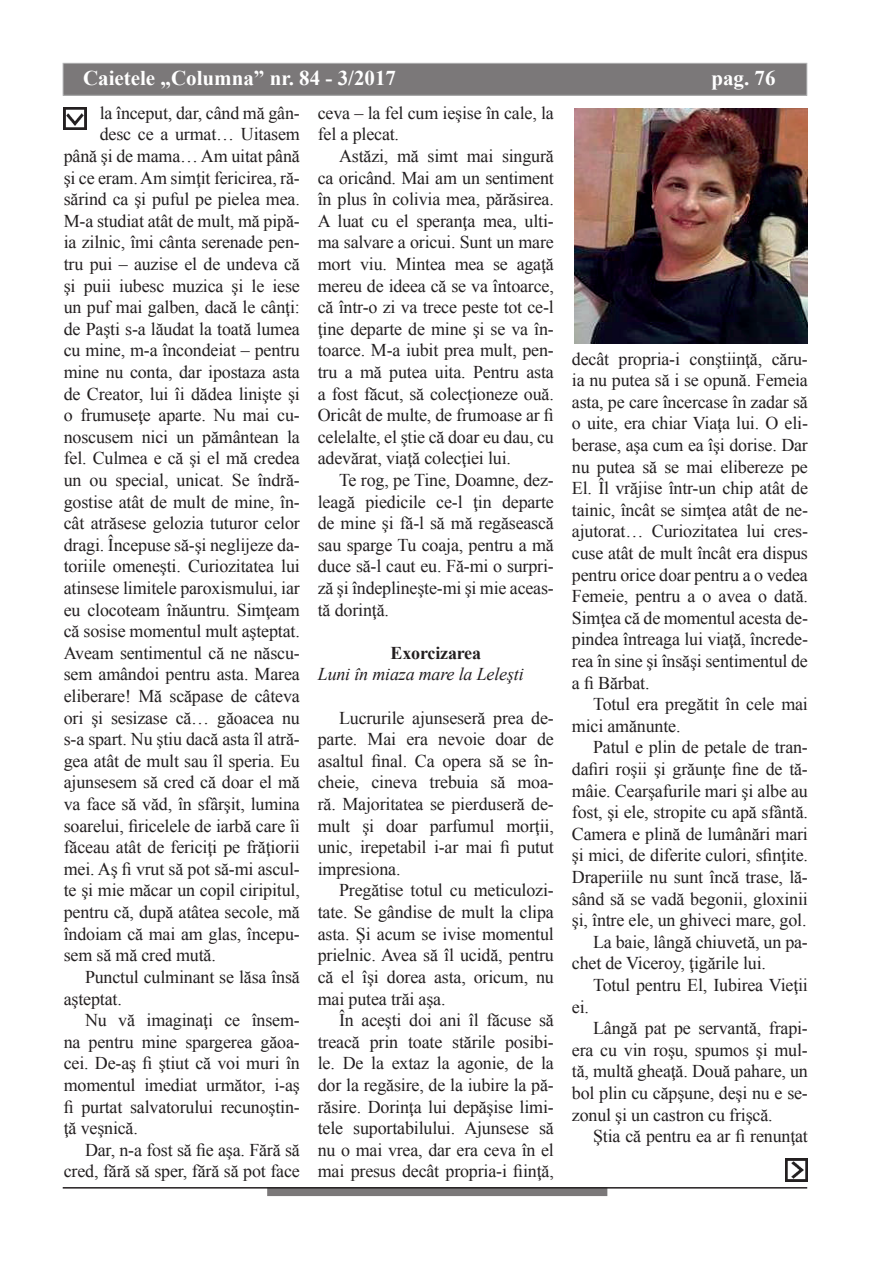
<style>
.page{position:relative;width:893px;height:1263px;background:#fff}
.page>*{position:absolute;margin:0;border:0;box-sizing:border-box;transform-origin:0 0}
.t1{font:700 21px "Times New Roman";color:#fff}
.t2{font:18px/21.6px "Times New Roman";letter-spacing:-.01em;color:#231f20;text-align:justify}
.t3{font:italic 18px "Times New Roman";letter-spacing:-.01em;color:#231f20}
.t4{font:700 18px "Times New Roman";letter-spacing:-.01em;color:#231f20}
</style>
<div class="page">
<div style="left:63px;top:63px;width:744px;height:32px;background:#7b7879"></div>
<div style="left:63px;top:63px;width:744px;height:33px;border:1px solid #808285"></div>
<hr style="left:63px;top:1187px;width:744px;height:1px;background:#231f20">
<svg style="left:267px;top:1188px;width:340px;height:8px;background:#747172"></svg>
<img style="left:786px;top:1158px;width:21px;height:23px">
<img style="left:64px;top:108px;width:23px;height:22px">
<img style="left:574px;top:109px;width:234px;height:235px">
<p class="t1" style="left:83px;top:63px;width:315px">Caietele „Columna” nr. 84 - 3/2017</p>
<p class="t1" style="left:711px;top:63px;width:66px">pag. 76</p>
<p class="t2" style="left:100px;top:102px;width:202px">la început, dar, când mă gân-</p>
<p class="t2" style="left:100px;top:123px;width:202px">desc ce a urmat… Uitasem</p>
<p class="t2" style="left:64px;top:145px;width:238px">până şi de mama… Am uitat până</p>
<p class="t2" style="left:64px;top:166px;width:238px">şi ce eram. Am simţit fericirea, ră-</p>
<p class="t2" style="left:64px;top:188px;width:238px">sărind ca şi puful pe pielea mea.</p>
<p class="t2" style="left:64px;top:210px;width:238px">M-a studiat atât de mult, mă pipă-</p>
<p class="t2" style="left:64px;top:231px;width:238px">ia zilnic, îmi cânta serenade pen-</p>
<p class="t2" style="left:64px;top:253px;width:238px">tru pui – auzise el de undeva că</p>
<p class="t2" style="left:64px;top:274px;width:238px">şi puii iubesc muzica şi le iese</p>
<p class="t2" style="left:64px;top:296px;width:238px">un puf mai galben, dacă le cânţi:</p>
<p class="t2" style="left:64px;top:318px;width:238px">de Paşti s-a lăudat la toată lumea</p>
<p class="t2" style="left:64px;top:339px;width:238px">cu mine, m-a încondeiat – pentru</p>
<p class="t2" style="left:64px;top:361px;width:238px">mine nu conta, dar ipostaza asta</p>
<p class="t2" style="left:64px;top:382px;width:238px">de Creator, lui îi dădea linişte şi</p>
<p class="t2" style="left:64px;top:404px;width:238px">o frumuseţe aparte. Nu mai cu-</p>
<p class="t2" style="left:64px;top:426px;width:238px">noscusem nici un pământean la</p>
<p class="t2" style="left:64px;top:447px;width:238px">fel. Culmea e că şi el mă credea</p>
<p class="t2" style="left:64px;top:469px;width:238px">un ou special, unicat. Se îndră-</p>
<p class="t2" style="left:64px;top:490px;width:238px">gostise atât de mult de mine, în-</p>
<p class="t2" style="left:64px;top:512px;width:238px">cât atrăsese gelozia tuturor celor</p>
<p class="t2" style="left:64px;top:534px;width:238px">dragi. Începuse să-şi neglijeze da-</p>
<p class="t2" style="left:64px;top:555px;width:238px">toriile omeneşti. Curiozitatea lui</p>
<p class="t2" style="left:64px;top:577px;width:238px">atinsese limitele paroxismului, iar</p>
<p class="t2" style="left:64px;top:598px;width:238px">eu clocoteam înăuntru. Simţeam</p>
<p class="t2" style="left:64px;top:620px;width:238px">că sosise momentul mult aşteptat.</p>
<p class="t2" style="left:64px;top:642px;width:238px">Aveam sentimentul că ne născu-</p>
<p class="t2" style="left:64px;top:663px;width:238px">sem amândoi pentru asta. Marea</p>
<p class="t2" style="left:64px;top:685px;width:238px">eliberare! Mă scăpase de câteva</p>
<p class="t2" style="left:64px;top:706px;width:238px">ori şi sesizase că… găoacea nu</p>
<p class="t2" style="left:64px;top:728px;width:238px">s-a spart. Nu ştiu dacă asta îl atră-</p>
<p class="t2" style="left:64px;top:750px;width:238px">gea atât de mult sau îl speria. Eu</p>
<p class="t2" style="left:64px;top:771px;width:238px">ajunsesem să cred că doar el mă</p>
<p class="t2" style="left:64px;top:793px;width:238px">va face să văd, în sfârşit, lumina</p>
<p class="t2" style="left:64px;top:814px;width:238px">soarelui, firicelele de iarbă care îi</p>
<p class="t2" style="left:64px;top:836px;width:238px">făceau atât de fericiţi pe frăţiorii</p>
<p class="t2" style="left:64px;top:858px;width:238px">mei. Aş fi vrut să pot să-mi ascul-</p>
<p class="t2" style="left:64px;top:879px;width:238px">te şi mie măcar un copil ciripitul,</p>
<p class="t2" style="left:64px;top:901px;width:238px">pentru că, după atâtea secole, mă</p>
<p class="t2" style="left:64px;top:922px;width:238px">îndoiam că mai am glas, începu-</p>
<p class="t2" style="left:64px;top:944px;width:154px">sem să mă cred mută.</p>
<p class="t2" style="left:85px;top:966px;width:216px">Punctul culminant se lăsa însă</p>
<p class="t2" style="left:64px;top:987px;width:60px">aşteptat.</p>
<p class="t2" style="left:85px;top:1009px;width:216px">Nu vă imaginaţi ce însem-</p>
<p class="t2" style="left:64px;top:1030px;width:238px">na pentru mine spargerea găoa-</p>
<p class="t2" style="left:64px;top:1052px;width:238px">cei. De-aş fi ştiut că voi muri în</p>
<p class="t2" style="left:64px;top:1074px;width:238px">momentul imediat următor, i-aş</p>
<p class="t2" style="left:64px;top:1095px;width:238px">fi purtat salvatorului recunoştin-</p>
<p class="t2" style="left:64px;top:1117px;width:76px">ţă veşnică.</p>
<p class="t2" style="left:85px;top:1138px;width:216px">Dar, n-a fost să fie aşa. Fără să</p>
<p class="t2" style="left:64px;top:1160px;width:238px">cred, fără să sper, fără să pot face</p>
<p class="t2" style="left:318px;top:102px;width:238px">ceva – la fel cum ieşise în cale, la fel a plecat.</p>
<p class="t2" style="left:318px;top:145px;width:238px;text-indent:21px">Astăzi, mă simt mai singură ca oricând. Mai am un sentiment în plus în colivia mea, părăsirea.<br>A luat cu el speranţa mea, ulti&shy;ma salvare a oricui. Sunt un mare mort viu. Mintea mea se agaţă mereu de ideea că se va întoarce, că într-o zi va trece peste tot ce-l ţine departe de mine şi se va în&shy;toarce. M-a iubit prea mult, pen&shy;tru a mă putea uita. Pentru asta a fost făcut, să colecţioneze ouă.<br>Oricât de multe, de frumoase ar fi celelalte, el ştie că doar eu dau, cu adevărat, viaţă colecţiei lui.</p>
<p class="t2" style="left:318px;top:469px;width:238px;text-indent:21px">Te rog, pe Tine, Doamne, dez&shy;leagă piedicile ce-l ţin departe de mine şi fă-l să mă regăsească sau sparge Tu coaja, pentru a mă duce să-l caut eu. Fă-mi o surpri&shy;ză şi îndeplineşte-mi şi mie aceas&shy;tă dorinţă.</p>
<p class="t4" style="left:391px;top:640px;width:92px">Exorcizarea</p>
<p class="t3" style="left:318px;top:662px;width:207px">Luni în miaza mare la Leleşti</p>
<p class="t2" style="left:318px;top:706px;width:238px;text-indent:21px">Lucrurile ajunseseră prea de&shy;parte. Mai era nevoie doar de asaltul final. Ca opera să se în&shy;cheie, cineva trebuia să moa&shy;ră. Majoritatea se pierduseră de&shy;mult şi doar parfumul morţii, unic, irepetabil i-ar mai fi putut impresiona.</p>
<p class="t2" style="left:318px;top:879px;width:238px;text-indent:21px">Pregătise totul cu meticulozi&shy;tate. Se gândise de mult la clipa asta. Şi acum se ivise momentul prielnic. Avea să îl ucidă, pentru că el îşi dorea asta, oricum, nu mai putea trăi aşa.</p>
<p class="t2" style="left:318px;top:1009px;width:238px;text-indent:21px">În aceşti doi ani îl făcuse să treacă prin toate stările posibi&shy;le. De la extaz la agonie, de la dor la regăsire, de la iubire la pă&shy;răsire. Dorinţa lui depăşise limi&shy;tele suportabilului. Ajunsese să nu o mai vrea, dar era ceva în el mai presus decât propria-i fiinţă,</p>
<p class="t2" style="left:572px;top:347px;width:238px">decât propria-i conştiinţă, căru&shy;ia nu putea să i se opună. Femeia asta, pe care încercase în zadar să o uite, era chiar Viaţa lui. O eli&shy;berase, aşa cum ea îşi dorise. Dar nu putea să se mai elibereze pe El. Îl vrăjise într-un chip atât de tainic, încât se simţea atât de ne&shy;ajutorat… Curiozitatea lui cres&shy;cuse atât de mult încât era dispus pentru orice doar pentru a o vedea Femeie, pentru a o avea o dată.<br>Simţea că de momentul acesta de&shy;pindea întreaga lui viaţă, încrede&shy;rea în sine şi însăşi sentimentul de a fi Bărbat.</p>
<p class="t2" style="left:572px;top:693px;width:238px;text-indent:21px">Totul era pregătit în cele mai mici amănunte.</p>
<p class="t2" style="left:593px;top:736px;width:216px">Patul e plin de petale de tran-</p>
<p class="t2" style="left:572px;top:758px;width:238px">dafiri roşii şi grăunţe fine de tă-</p>
<p class="t2" style="left:572px;top:779px;width:238px">mâie. Cearşafurile mari şi albe au</p>
<p class="t2" style="left:572px;top:801px;width:238px">fost, şi ele, stropite cu apă sfântă.</p>
<p class="t2" style="left:572px;top:823px;width:238px">Camera e plină de lumânări mari</p>
<p class="t2" style="left:572px;top:844px;width:238px">şi mici, de diferite culori, sfinţite.</p>
<p class="t2" style="left:572px;top:866px;width:238px">Draperiile nu sunt încă trase, lă-</p>
<p class="t2" style="left:572px;top:887px;width:238px">sând să se vadă begonii, gloxinii</p>
<p class="t2" style="left:572px;top:909px;width:236px">şi, între ele, un ghiveci mare, gol.</p>
<p class="t2" style="left:593px;top:931px;width:216px">La baie, lângă chiuvetă, un pa-</p>
<p class="t2" style="left:572px;top:952px;width:196px">chet de Viceroy, ţigările lui.</p>
<p class="t2" style="left:593px;top:974px;width:216px">Totul pentru El, Iubirea Vieţii</p>
<p class="t2" style="left:572px;top:995px;width:19px">ei.</p>
<p class="t2" style="left:593px;top:1017px;width:216px">Lângă pat pe servantă, frapi-</p>
<p class="t2" style="left:572px;top:1039px;width:238px">era cu vin roşu, spumos şi mul-</p>
<p class="t2" style="left:572px;top:1060px;width:238px">tă, multă gheaţă. Două pahare, un</p>
<p class="t2" style="left:572px;top:1082px;width:238px">bol plin cu căpşune, deşi nu e se-</p>
<p class="t2" style="left:572px;top:1103px;width:202px">zonul şi un castron cu frişcă.</p>
<p class="t2" style="left:593px;top:1125px;width:216px">Ştia că pentru ea ar fi renunţat</p>
</div>
